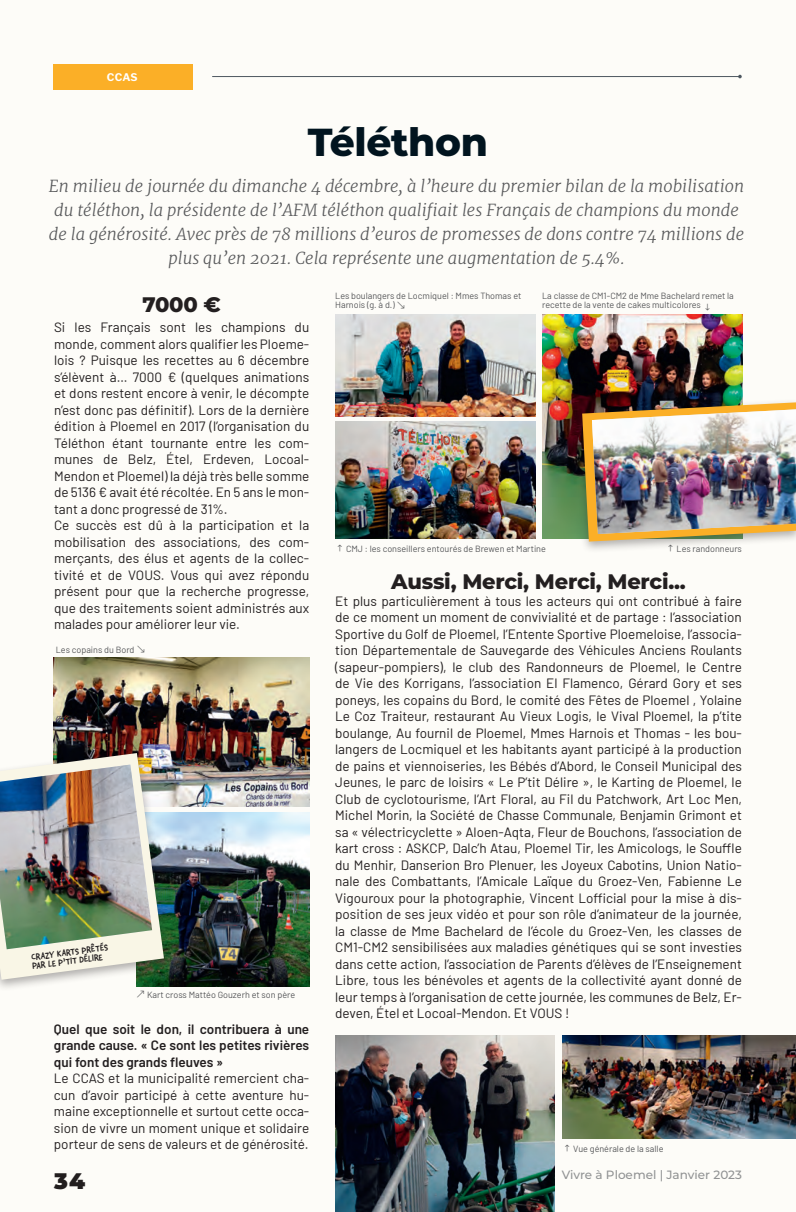
<style>
.page{position:relative;width:796px;height:1212px;background:#fff}
.page>*{position:absolute;margin:0;border:0;box-sizing:border-box;transform-origin:0 0}
.t1{font:800 39px "Montserrat";letter-spacing:-.01em;color:#01141f}
.t2{font:900 22.5px "Montserrat";color:#231f20}
.t3{font:800 21px "Montserrat";letter-spacing:-.01em;color:#231f20}
.t4{font:italic 300 16.5px/24px "Merriweather";color:#57585a;text-align:center}
.t5{font:13.5px/16.5px "Barlow";color:#231f20;text-align:justify}
.t6{font:600 13.5px/16.5px "Barlow";color:#231f20;text-align:justify}
.t7{font:500 12px "Montserrat";color:#939598}
.t8{font:700 10.5px "Libre Franklin";color:#fff}
.t9{font:9px/9px "Barlow";color:#57585a}
.t10{font:9px/9px "Good Dog New";color:#231f20}
</style>
<div class="page">
<div style="left:0;top:0;width:795px;height:1212px;background:#fdfcf8"></div>
<div style="left:53px;top:65px;width:139px;height:25px;background:#fbaf27"></div>
<img style="left:335px;top:314px;width:200px;height:102px">
<img style="left:335px;top:421px;width:200px;height:117px">
<img style="left:54px;top:658px;width:255px;height:149px">
<img style="left:172px;top:812px;width:137px;height:174px">
<div style="left:0;top:749px;width:172px;height:243px;background:#231f20;opacity:.35"></div>
<img style="left:0;top:753px;width:164px;height:227px">
<img style="left:0;top:764px;width:152px;height:185px">
<img style="left:542px;top:314px;width:199px;height:224px">
<img style="left:335px;top:1035px;width:219px;height:177px">
<img style="left:562px;top:1035px;width:233px;height:103px">
<div style="left:573px;top:399px;width:222px;height:155px;background:#231f20;opacity:.35"></div>
<img style="left:582px;top:402px;width:213px;height:149px">
<p class="t8" style="left:107px;top:69px;width:32px">CCAS</p>
<h1 class="t1" style="left:307px;top:113px;width:182px">Téléthon</h1>
<p class="t4" style="left:49px;top:174px;width:696px">En milieu de journée du dimanche 4 décembre, à l’heure du premier bilan de la mobilisation du téléthon, la présidente de l’AFM téléthon qualifiait les Français de champions du monde de la générosité. Avec près de 78 millions d’euros de promesses de dons contre 74 millions de plus qu’en 2021. Cela représente une augmentation de 5.4%.</p>
<h3 class="t3" style="left:142px;top:289px;width:80px">7000 €</h3>
<p class="t5" style="left:54px;top:318px;width:256px;text-align:left">Si les Français sont les champions du monde, comment alors qualifier les Ploeme&shy;lois ? Puisque les recettes au 6 décembre s’élèvent à… 7000 € (quelques animations et dons restent encore à venir, le décompte n’est donc pas définitif). Lors de la dernière édition à Ploemel en 2017 (l’organisation du Téléthon étant tournante entre les com&shy;munes de Belz, Étel, Erdeven, Locoal-Mendon et Ploemel) la déjà très belle somme de 5136 € avait été récoltée. En 5 ans le mon&shy;tant a donc progressé de 31%.<br>Ce succès est dû à la participation et la mobilisation des associations, des com&shy;merçants, des élus et agents de la collec&shy;tivité et de VOUS. Vous qui avez répondu présent pour que la recherche progresse, que des traitements soient administrés aux malades pour améliorer leur vie.</p>
<p class="t9" style="left:335px;top:290px;width:187px">Les boulangers de Locmiquel : Mmes Thomas et<br>Harnois (g. à d.)</p>
<p class="t9" style="left:542px;top:290px;width:193px">La classe de CM1-CM2 de Mme Bachelard remet la recette de la vente de cakes multicolores</p>
<p class="t9" style="left:346px;top:544px;width:201px">CMJ : les conseillers entourés de Brewen et Martine</p>
<p class="t9" style="left:676px;top:543px;width:67px">Les randonneurs</p>
<h3 class="t3" style="left:391px;top:566px;width:296px">Aussi, Merci, Merci, Merci...</h3>
<p class="t5" style="left:335px;top:591px;width:408px">Et plus particulièrement à tous les acteurs qui ont contribué à faire de ce moment un moment de convivialité et de partage : l’association Sportive du Golf de Ploemel, l’Entente Sportive Ploemeloise, l’associa&shy;tion Départementale de Sauvegarde des Véhicules Anciens Roulants (sapeur-pompiers), le club des Randonneurs de Ploemel, le Centre de Vie des Korrigans, l’association El Flamenco, Gérard Gory et ses poneys, les copains du Bord, le comité des Fêtes de Ploemel , Yolaine Le Coz Traiteur, restaurant Au Vieux Logis, le Vival Ploemel, la p’tite boulange, Au fournil de Ploemel, Mmes Harnois et Thomas - les bou&shy;langers de Locmiquel et les habitants ayant participé à la production de pains et viennoiseries, les Bébés d’Abord, le Conseil Municipal des Jeunes, le parc de loisirs « Le P’tit Délire », le Karting de Ploemel, le Club de cyclotourisme, l’Art Floral, au Fil du Patchwork, Art Loc Men, Michel Morin, la Société de Chasse Communale, Benjamin Grimont et sa « vélectricyclette » Aloen-Aqta, Fleur de Bouchons, l’association de kart cross : ASKCP, Dalc’h Atau, Ploemel Tir, les Amicologs, le Souffle du Menhir, Danserion Bro Plenuer, les Joyeux Cabotins, Union Natio&shy;nale des Combattants, l’Amicale Laïque du Groez-Ven, Fabienne Le Vigouroux pour la photographie, Vincent Lofficial pour la mise à dis&shy;position de ses jeux vidéo et pour son rôle d’animateur de la journée, la classe de Mme Bachelard de l’école du Groez-Ven, les classes de CM1-CM2 sensibilisées aux maladies génétiques qui se sont investies dans cette action, l’association de Parents d’élèves de l’Enseignement Libre, tous les bénévoles et agents de la collectivité ayant donné de leur temps à l’organisation de cette journée, les communes de Belz, Er&shy;deven, Étel et Locoal-Mendon. Et VOUS !</p>
<p class="t9" style="left:56px;top:645px;width:80px">Les copains du Bord</p>
<p class="t10" style="left:31px;top:953px;width:79px;rotate:-8deg">CRAZY KARTS PRÊTÉS<br>PAR LE P’TIT DÉLIRE</p>
<p class="t9" style="left:147px;top:990px;width:150px">Kart cross Mattéo Gouzerh et son père</p>
<p class="t6" style="left:54px;top:1019px;width:257px">Quel que soit le don, il contribuera à une grande cause. « Ce sont les petites rivières qui font des grands fleuves »</p>
<p class="t5" style="left:54px;top:1069px;width:257px">Le CCAS et la municipalité remercient cha&shy;cun d’avoir participé à cette aventure hu&shy;maine exceptionnelle et surtout cette occa&shy;sion de vivre un moment unique et solidaire porteur de sens de valeurs et de générosité.</p>
<p class="t9" style="left:573px;top:1144px;width:92px">Vue générale de la salle</p>
<h2 class="t2" style="left:54px;top:1164px;width:32px">34</h2>
<p class="t7" style="left:561px;top:1166px;width:182px">Vivre à Ploemel | Janvier 2023</p>
</div>
